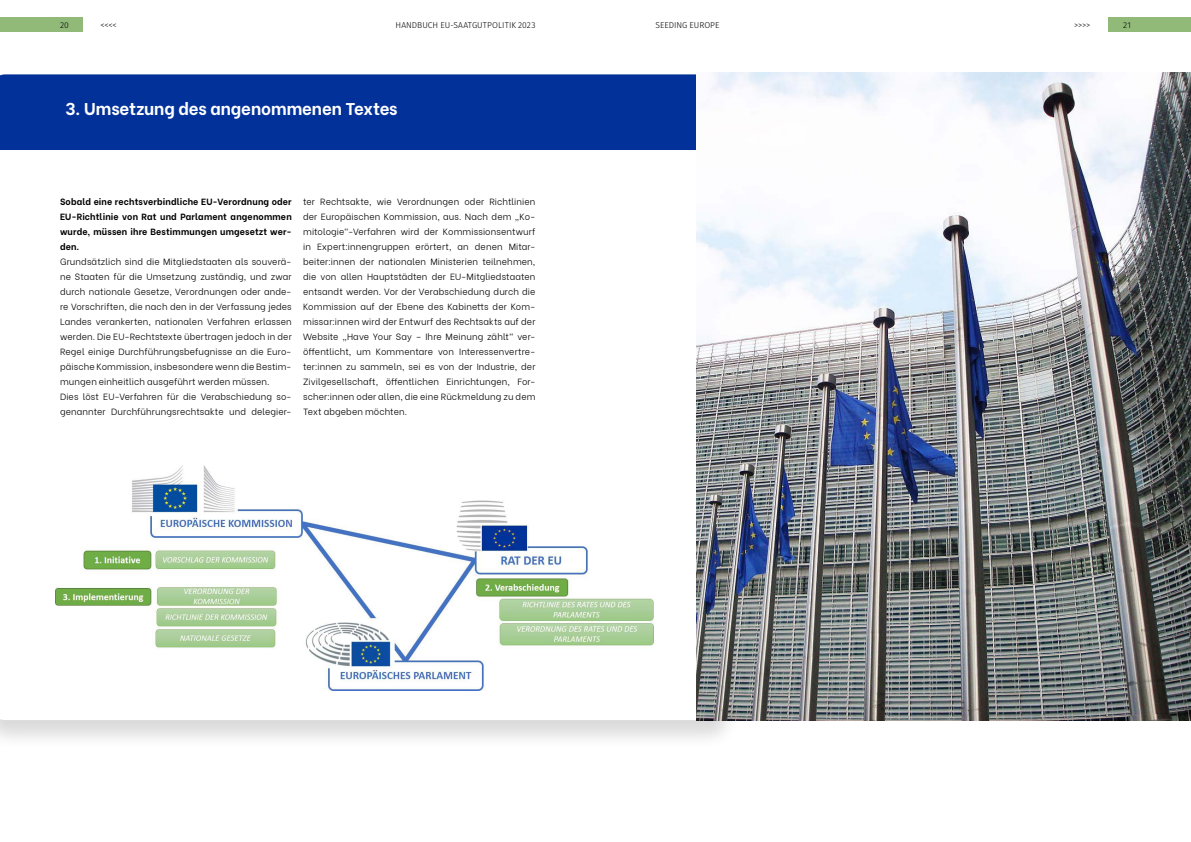
<style>
.page{position:relative;width:1191px;height:842px;background:#fff}
.page>*{position:absolute;margin:0;border:0;box-sizing:border-box;transform-origin:0 0}
.t1{font:700 17px "Be Vietnam";letter-spacing:-.005em;color:#fff}
.t2{font:300 9px/15px "Be Vietnam";letter-spacing:.015em;color:#000;text-align:justify}
.t3{font:700 9px/15px "Be Vietnam";letter-spacing:.015em;color:#000;text-align:justify}
.t4{font:300 8.5px "Fira Sans";color:#000}
.s1{font-weight:800;color:#023199}
.s2{font-weight:700;font-style:italic}
</style>
<div class="page">
<div style="left:0;top:73px;width:740px;height:677px;background:#000;opacity:.15"></div>
<svg style="left:0;top:150px;width:696px;height:570px"></svg>
<div style="left:0;top:74px;width:724px;height:76px;background:#023199"></div>
<img style="left:55px;top:466px;width:598px;height:224px">
<img style="left:696px;top:73px;width:495px;height:647px">
<div style="left:0;top:17px;width:83px;height:15px;background:#91ba79"></div>
<div style="left:1108px;top:17px;width:83px;height:15px;background:#91ba79"></div>
<p class="t4" style="left:60px;top:19px;width:10px">20</p>
<p class="t4" style="left:101px;top:19px;width:18px">&lt;&lt;&lt;&lt;</p>
<p class="t4" style="left:395px;top:19px;width:141px">HANDBUCH EU-SAATGUTPOLITIK 2023</p>
<p class="t4" style="left:655px;top:19px;width:65px">SEEDING EUROPE</p>
<p class="t4" style="left:1074px;top:19px;width:18px">&gt;&gt;&gt;&gt;</p>
<p class="t4" style="left:1123px;top:19px;width:9px">21</p>
<h1 class="t1" style="left:66px;top:95px;width:334px">3. Umsetzung des angenommenen Textes</h1>
<h1 class="t1" style="left:111px;top:100px;width:298px">2. Adoption (Directive od Regulation)</h1>
<p class="t3" style="left:60px;top:193px;width:233px">Sobald eine rechtsverbindliche EU-Verordnung oder EU-Richtlinie von Rat und Parlament angenommen wurde, müssen ihre Bestimmungen umgesetzt wer&shy;den.</p>
<p class="t2" style="left:60px;top:253px;width:233px;text-align:left">Grundsätzlich sind die Mitgliedstaaten als souverä&shy;ne Staaten für die Umsetzung zuständig, und zwar durch nationale Gesetze, Verordnungen oder ande&shy;re Vorschriften, die nach den in der Verfassung jedes Landes verankerten, nationalen Verfahren erlassen werden. Die EU-Rechtstexte übertragen jedoch in der Regel einige Durchführungsbefugnisse an die Euro&shy;päische Kommission, insbesondere wenn die Bestim&shy;mungen einheitlich ausgeführt werden müssen.<br>Dies löst EU-Verfahren für die Verabschiedung so&shy;genannter Durchführungsrechtsakte und delegier-</p>
<p class="t3" style="left:60px;top:193px;width:233px">allel process s s art in the two EU institutions with legislative powers, ie the <span class="s1">Council of the EU</span> and the <span class="s1">European Parliament</span>, who then enter into trilogue</p>
<p class="t2" style="left:60px;top:268px;width:233px">At the <span class="s1">Council of the EU</span>, the file is directed to the re&shy;levant preparatory body of the competent Council configuration. These bodies bring together the staff of the Permanen Represent tions (i.e. th “embass&shy;ies” of Member States in Bruss ls), who are in cons-</p>
<p class="t2" style="left:303px;top:193px;width:234px;text-align:left">and/or regional Ministries back in the capitals of each Member States. Once the upstre m work is advanced enough, the Committee of Permanent Representati&shy;ves (COREPER) takes over to decide wheth r the file is ready to be submited to the vote of the compet t Council configuration (i.e. all Ministers of EU Member States, who vote either on a qualified majority or un&shy;animity rule).<br>This vote l ads to the adoption of a <span class="s2">Council position</span>, and opens th way to “inter-institutional negotiati ons” w th he European Parliament.</p>
<p class="t2" style="left:303px;top:193px;width:234px">ter Rechtsakte, wie Verordnungen oder Richtlinien der Europäischen Kommission, aus. Nach dem „Ko&shy;mitologie“-Verfahren wird der Kommissionsentwurf in Expert:innengruppen erörtert, an denen Mitar&shy;beiter:innen der nationalen Ministerien teilnehmen, die von allen Hauptstädten der EU-Mitgliedstaaten entsandt werden. Vor der Verabschiedung durch die Kommission auf der Ebene des Kabinetts der Kom&shy;missar:innen wird der Entwurf des Rechtsakts auf der Website „Have Your Say – Ihre Meinung zählt“ ver&shy;öffentlicht, um Kommentare von Interessenvertre&shy;ter:innen zu sammeln, sei es von der Industrie, der Zivilgesellschaft, öffentlichen Einrichtungen, For&shy;scher:innen oder allen, die eine Rückmeldung zu dem Text abgeben möchten.</p>
</div>
